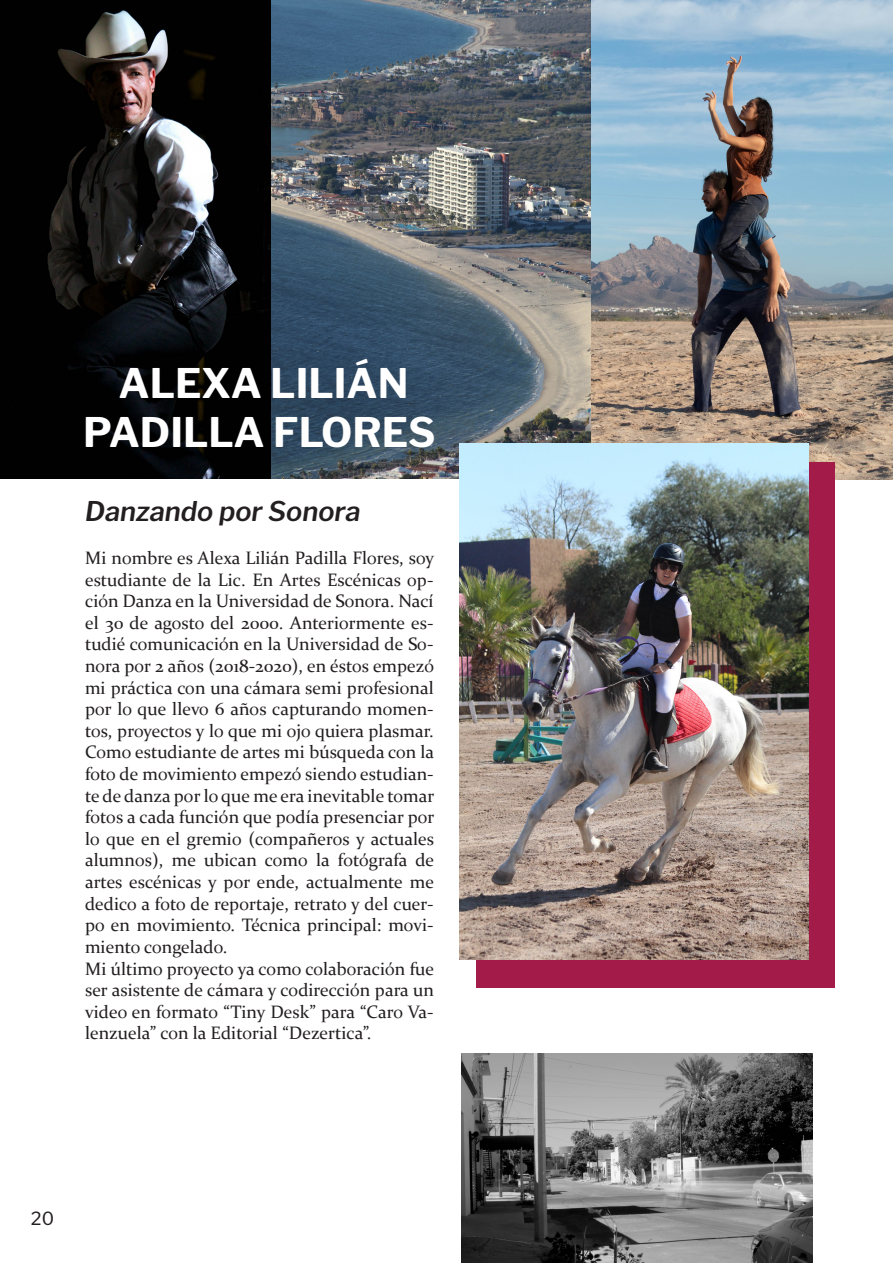
<style>
.page{position:relative;width:893px;height:1263px;background:#fff}
.page>*{position:absolute;margin:0;border:0;box-sizing:border-box;transform-origin:0 0}
.titb{font:100 40.5px/48.6px "Libre Franklin";color:#fff;text-align:center}
.Subtitulos{font:italic 100 27px "Libre Franklin";color:#231f20}
.Parrafo{font:18px/21.6px "Constantia";color:#231f20;text-align:justify}
.t1{font:100 18px "Libre Franklin";color:#231f20}
</style>
<div class="page">
<img style="left:0;top:0;width:893px;height:479px">
<img style="left:461px;top:1053px;width:351px;height:210px">
<div style="left:476px;top:462px;width:359px;height:526px;background:#a31c49"></div>
<img style="left:459px;top:444px;width:349px;height:516px">
<p class="titb" style="left:83px;top:356px;width:354px">ALEXA LILIÁN<br>PADILLA FLORES</p>
<p class="Subtitulos" style="left:85px;top:491px;width:277px">Danzando por Sonora</p>
<p class="Parrafo" style="left:85px;top:546px;width:351px">Mi nombre es Alexa Lilián Padilla Flores, soy estudiante de la Lic. En Artes Escénicas op&shy;ción Danza en la Universidad de Sonora. Nací el 30 de agosto del 2000. Anteriormente es&shy;tudié comunicación en la Universidad de So&shy;nora por 2 años (2018-2020), en éstos empezó mi práctica con una cámara semi profesional por lo que llevo 6 años capturando momen&shy;tos, proyectos y lo que mi ojo quiera plasmar.<br>Como estudiante de artes mi búsqueda con la foto de movimiento empezó siendo estudian&shy;te de danza por lo que me era inevitable tomar fotos a cada función que podía presenciar por lo que en el gremio (compañeros y actuales alumnos), me ubican como la fotógrafa de artes escénicas y por ende, actualmente me dedico a foto de reportaje, retrato y del cuer&shy;po en movimiento. Técnica principal: movi&shy;miento congelado.</p>
<p class="Parrafo" style="left:85px;top:957px;width:351px">Mi último proyecto ya como colaboración fue ser asistente de cámara y codirección para un video en formato “Tiny Desk” para “Caro Va&shy;lenzuela” con la Editorial “Dezertica”.</p>
<p class="t1" style="left:31px;top:1204px;width:25px">20</p>
</div>
